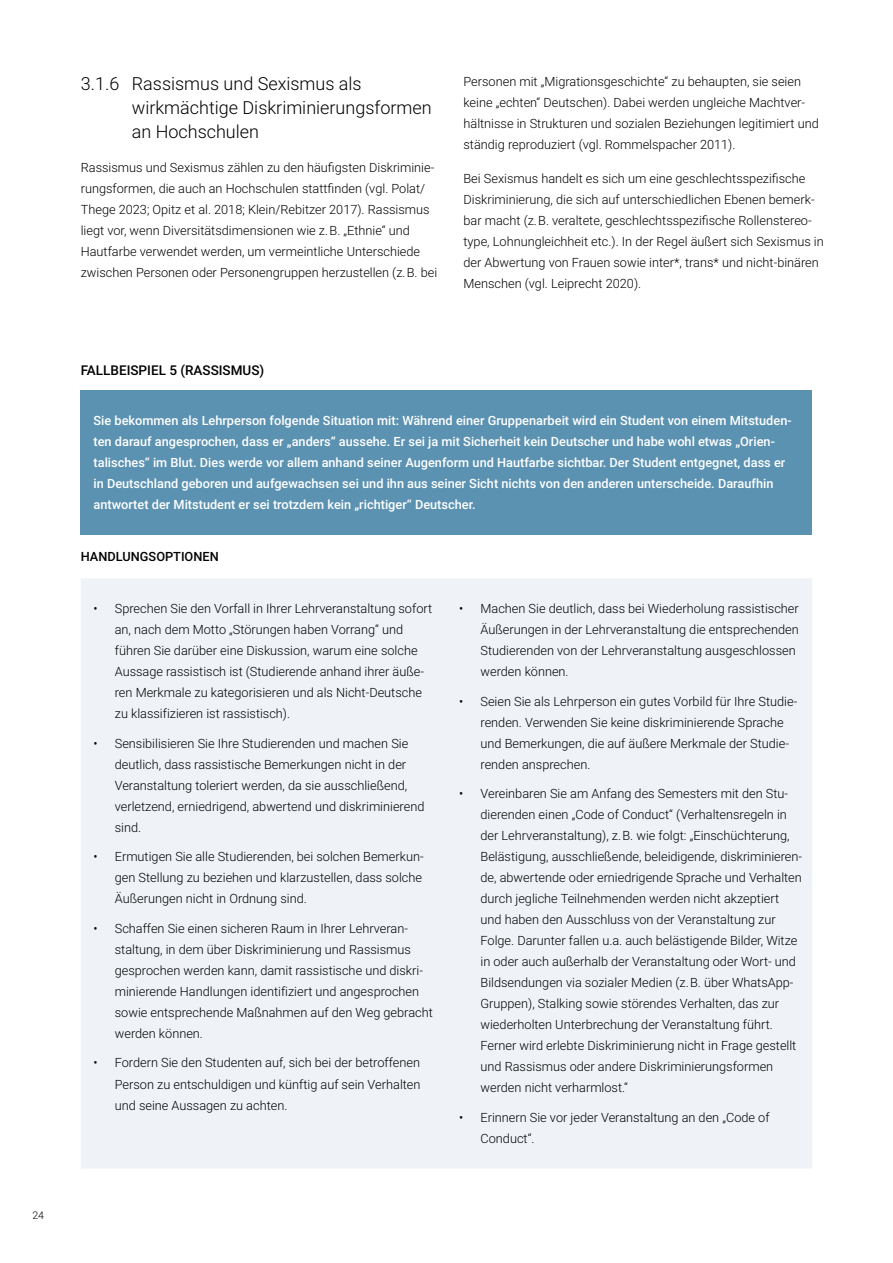
<style>
.page{position:relative;width:893px;height:1263px;background:#fff}
.page>*{position:absolute;margin:0;border:0;box-sizing:border-box;transform-origin:0 0}
.H3_Heading_3_Numbers{font:300 18px/24px "Roboto";color:#000}
.t1{font:500 13.5px "Roboto";color:#000}
.P_Normal{font:300 12.75px/21px "Roboto";color:#000}
.t2{font:500 12.75px/21px "Roboto";color:#fff}
.t3{font:500 12.75px "Roboto";color:#000}
.t4{font:300 10.5px "Roboto";color:#000}
</style>
<div class="page">
<div style="left:81px;top:390px;width:731px;height:145px;background:#5b92b1"></div>
<div style="left:81px;top:578px;width:731px;height:590px;background:#eff3f7"></div>
<p class="t4" style="left:32px;top:1207px;width:13px">24</p>
<h3 class="H3_Heading_3_Numbers" style="left:132px;top:71px;width:301px;text-indent:-51px">3.1.6 Rassismus und Sexismus als wirkmächtige Diskriminierungsformen an Hochschulen</h3>
<p class="P_Normal" style="left:81px;top:156px;width:358px">Rassismus und Sexismus zählen zu den häufigsten Diskriminie&shy;rungsformen, die auch an Hochschulen stattfinden (vgl. Polat/ Thege 2023; Opitz et al. 2018; Klein/Rebitzer 2017). Rassismus liegt vor, wenn Diversitätsdimensionen wie z. B. „Ethnie“ und Hautfarbe verwendet werden, um vermeintliche Unterschiede zwischen Personen oder Personengruppen herzustellen (z. B. bei</p>
<p class="P_Normal" style="left:463px;top:71px;width:357px">Personen mit „Migrationsgeschichte“ zu behaupten, sie seien keine „echten“ Deutschen). Dabei werden ungleiche Machtver&shy;hältnisse in Strukturen und sozialen Beziehungen legitimiert und ständig reproduziert (vgl. Rommelspacher 2011).</p>
<p class="P_Normal" style="left:463px;top:167px;width:362px">Bei Sexismus handelt es sich um eine geschlechtsspezifische Diskriminierung, die sich auf unterschiedlichen Ebenen bemerk&shy;bar macht (z. B. veraltete, geschlechtsspezifische Rollenstereo&shy;type, Lohnungleichheit etc.). In der Regel äußert sich Sexismus in der Abwertung von Frauen sowie inter*, trans* und nicht-binären Menschen (vgl. Leiprecht 2020).</p>
<p class="t1" style="left:81px;top:360px;width:185px">FALLBEISPIEL 5 (RASSISMUS)</p>
<p class="t2" style="left:94px;top:410px;width:700px">Sie bekommen als Lehrperson folgende Situation mit: Während einer Gruppenarbeit wird ein Student von einem Mitstuden&shy;ten darauf angesprochen, dass er „anders“ aussehe. Er sei ja mit Sicherheit kein Deutscher und habe wohl etwas „Orien&shy;talisches“ im Blut. Dies werde vor allem anhand seiner Augenform und Hautfarbe sichtbar. Der Student entgegnet, dass er in Deutschland geboren und aufgewachsen sei und ihn aus seiner Sicht nichts von den anderen unterscheide. Daraufhin antwortet der Mitstudent er sei trotzdem kein „richtiger“ Deutscher.</p>
<p class="t3" style="left:81px;top:548px;width:139px">HANDLUNGSOPTIONEN</p>
<p class="P_Normal" style="left:115px;top:598px;width:319px;text-indent:-21px">• Sprechen Sie den Vorfall in Ihrer Lehrveranstaltung sofort an, nach dem Motto „Störungen haben Vorrang“ und führen Sie darüber eine Diskussion, warum eine solche Aussage rassistisch ist (Studierende anhand ihrer äuße&shy;ren Merkmale zu kategorisieren und als Nicht-Deutsche zu klassifizieren ist rassistisch).</p>
<p class="P_Normal" style="left:115px;top:732px;width:311px;text-indent:-21px">• Sensibilisieren Sie Ihre Studierenden und machen Sie deutlich, dass rassistische Bemerkungen nicht in der Veranstaltung toleriert werden, da sie ausschließend, verletzend, erniedrigend, abwertend und diskriminierend sind.</p>
<p class="P_Normal" style="left:115px;top:846px;width:310px;text-indent:-21px">• Ermutigen Sie alle Studierenden, bei solchen Bemerkun&shy;gen Stellung zu beziehen und klarzustellen, dass solche<br>Äußerungen nicht in Ordnung sind.</p>
<p class="P_Normal" style="left:115px;top:917px;width:319px;text-indent:-21px">• Schaffen Sie einen sicheren Raum in Ihrer Lehrveran&shy;staltung, in dem über Diskriminierung und Rassismus gesprochen werden kann, damit rassistische und diskri&shy;minierende Handlungen identifiziert und angesprochen sowie entsprechende Maßnahmen auf den Weg gebracht werden können.</p>
<p class="P_Normal" style="left:115px;top:1052px;width:307px;text-align:justify;text-indent:-21px">• Fordern Sie den Studenten auf, sich bei der betroffenen Person zu entschuldigen und künftig auf sein Verhalten und seine Aussagen zu achten.</p>
<p class="P_Normal" style="left:480px;top:598px;width:320px;text-indent:-21px">• Machen Sie deutlich, dass bei Wiederholung rassistischer Äußerungen in der Lehrveranstaltung die entsprechenden Studierenden von der Lehrveranstaltung ausgeschlossen werden können.</p>
<p class="P_Normal" style="left:480px;top:690px;width:318px;text-indent:-21px">• Seien Sie als Lehrperson ein gutes Vorbild für Ihre Studie&shy;renden. Verwenden Sie keine diskriminierende Sprache und Bemerkungen, die auf äußere Merkmale der Studie&shy;renden ansprechen.</p>
<p class="P_Normal" style="left:480px;top:783px;width:323px;text-indent:-21px">• Vereinbaren Sie am Anfang des Semesters mit den Stu&shy;dierenden einen „Code of Conduct“ (Verhaltensregeln in der Lehrveranstaltung), z. B. wie folgt: „Einschüchterung, Belästigung, ausschließende, beleidigende, diskriminieren&shy;de, abwertende oder erniedrigende Sprache und Verhalten durch jegliche Teilnehmenden werden nicht akzeptiert und haben den Ausschluss von der Veranstaltung zur Folge. Darunter fallen u.a. auch belästigende Bilder, Witze in oder auch außerhalb der Veranstaltung oder Wort- und Bildsendungen via sozialer Medien (z.B. über WhatsApp-Gruppen), Stalking sowie störendes Verhalten, das zur wiederholten Unterbrechung der Veranstaltung führt.<br>Ferner wird erlebte Diskriminierung nicht in Frage gestellt und Rassismus oder andere Diskriminierungsformen werden nicht verharmlost.“</p>
<p class="P_Normal" style="left:480px;top:1106px;width:291px;text-indent:-21px">• Erinnern Sie vor jeder Veranstaltung an den „Code of<br>Conduct“.</p>
</div>
